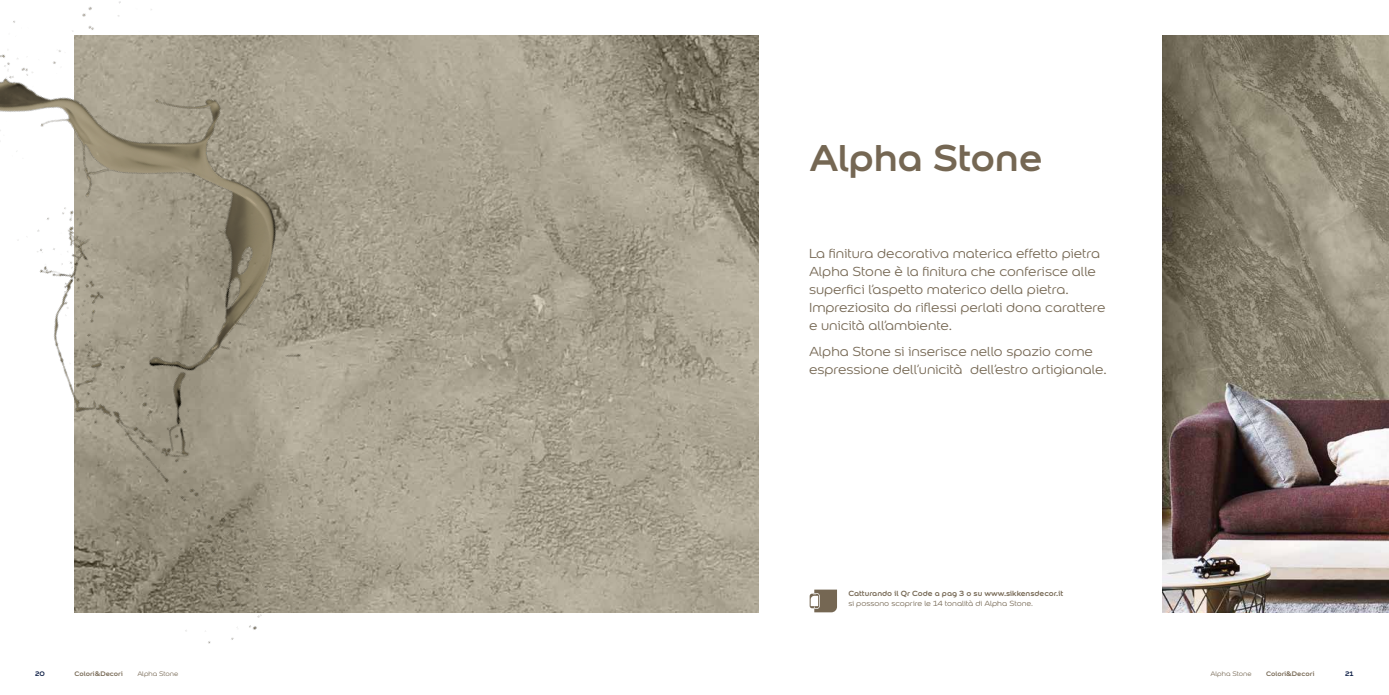
<style>
.page{position:relative;width:1389px;height:695px;background:#fff}
.page>*{position:absolute;margin:0;border:0;box-sizing:border-box;transform-origin:0 0}
.t1{font:700 40px "Colour Sans";letter-spacing:-.01em;color:#756753}
.t2{font:14px/18px "Colour Sans";color:#756753}
.t3{font:700 8px "Colour Sans";color:#756753}
.t4{font:8px "Colour Sans";color:#756753}
.t5{font:700 7px "Colour Sans";color:#756753}
.t6{font:7px "Colour Sans";color:#756753}
.t7{font:700 7px "Colour Sans";color:#00133c}
</style>
<div class="page">
<img style="left:1163px;top:35px;width:226px;height:577px">
<img style="left:358px;top:35px;width:400px;height:577px">
<img style="left:0;top:1px;width:358px;height:643px">
<svg style="left:809px;top:589px;width:28px;height:23px"></svg>
<h1 class="t1" style="left:809px;top:125px;width:235px">Alpha Stone</h1>
<p class="t2" style="left:809px;top:243px;width:298px">La finitura decorativa materica effetto pietra Alpha Stone è la finitura che conferisce alle superfici l’aspetto materico della pietra.<br>Impreziosita da riflessi perlati dona carattere e unicità all’ambiente.</p>
<p class="t2" style="left:809px;top:342px;width:299px">Alpha Stone si inserisce nello spazio come espressione dell’unicità dell’estro artigianale.</p>
<p class="t3" style="left:848px;top:586px;width:216px">Catturando il Qr Code a pag 3 o su www.sikkensdecor.it</p>
<p class="t4" style="left:848px;top:597px;width:186px">si possono scoprire le 14 tonalità di Alpha Stone.</p>
<p class="t5" style="left:75px;top:668px;width:50px">Colori&amp;Decori</p>
<p class="t6" style="left:137px;top:669px;width:42px">Alpha Stone</p>
<p class="t6" style="left:1211px;top:669px;width:42px">Alpha Stone</p>
<p class="t5" style="left:1266px;top:668px;width:50px">Colori&amp;Decori</p>
<p class="t7" style="left:35px;top:668px;width:11px">20</p>
<p class="t7" style="left:1345px;top:668px;width:10px">21</p>
</div>
